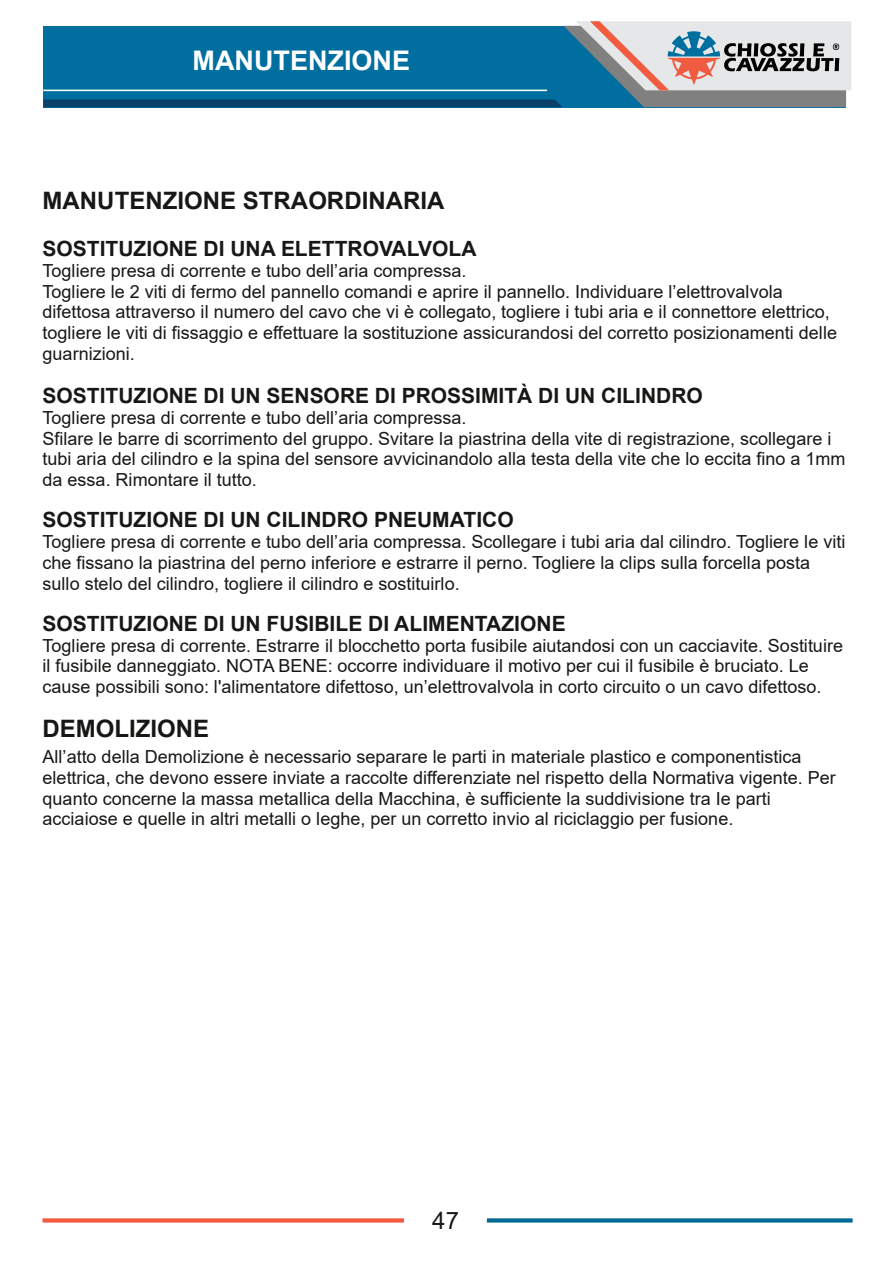
<style>
.page{position:relative;width:893px;height:1263px;background:#fff}
.page>*{position:absolute;margin:0;border:0;box-sizing:border-box;transform-origin:0 0}
.t1{font:700 27px "Arial";color:#fff}
.t2{font:700 24px "Arial";letter-spacing:.005em;color:#181715}
.t3{font:24px "Arial";color:#181715}
.t4{font:700 21px "Arial";color:#181715}
.t5{font:18px/20.7px "Arial";color:#181715}
</style>
<div class="page">
<svg style="left:489px;top:1218px;width:361px;height:4px"></svg>
<svg style="left:43px;top:1218px;width:361px;height:4px"></svg>
<svg style="left:43px;top:21px;width:808px;height:86px;background:#4588a7"></svg>
<h1 class="t1" style="left:193px;top:46px;width:219px">MANUTENZIONE</h1>
<h2 class="t2" style="left:43px;top:187px;width:403px">MANUTENZIONE STRAORDINARIA</h2>
<p class="t4" style="left:43px;top:237px;width:435px">SOSTITUZIONE DI UNA ELETTROVALVOLA</p>
<p class="t5" style="left:43px;top:260px;width:796px">Togliere presa di corrente e tubo dell’aria compressa.<br>Togliere le 2 viti di fermo del pannello comandi e aprire il pannello. Individuare l’elettrovalvola difettosa attraverso il numero del cavo che vi è collegato, togliere i tubi aria e il connettore elettrico, togliere le viti di fissaggio e effettuare la sostituzione assicurandosi del corretto posizionamenti delle guarnizioni.</p>
<p class="t4" style="left:43px;top:384px;width:662px">SOSTITUZIONE DI UN SENSORE DI PROSSIMITÀ DI UN CILINDRO</p>
<p class="t5" style="left:43px;top:407px;width:804px">Togliere presa di corrente e tubo dell’aria compressa.<br>Sfilare le barre di scorrimento del gruppo. Svitare la piastrina della vite di registrazione, scollegare i tubi aria del cilindro e la spina del sensore avvicinandolo alla testa della vite che lo eccita fino a 1mm da essa. Rimontare il tutto.</p>
<p class="t4" style="left:43px;top:508px;width:473px">SOSTITUZIONE DI UN CILINDRO PNEUMATICO</p>
<p class="t5" style="left:43px;top:531px;width:804px">Togliere presa di corrente e tubo dell’aria compressa. Scollegare i tubi aria dal cilindro. Togliere le viti che fissano la piastrina del perno inferiore e estrarre il perno. Togliere la clips sulla forcella posta sullo stelo del cilindro, togliere il cilindro e sostituirlo.</p>
<p class="t4" style="left:43px;top:612px;width:525px">SOSTITUZIONE DI UN FUSIBILE DI ALIMENTAZIONE</p>
<p class="t5" style="left:43px;top:635px;width:802px">Togliere presa di corrente. Estrarre il blocchetto porta fusibile aiutandosi con un cacciavite. Sostituire il fusibile danneggiato. NOTA BENE: occorre individuare il motivo per cui il fusibile è bruciato. Le cause possibili sono: l'alimentatore difettoso, un’elettrovalvola in corto circuito o un cavo difettoso.</p>
<h2 class="t2" style="left:43px;top:715px;width:168px">DEMOLIZIONE</h2>
<p class="t5" style="left:43px;top:747px;width:795px">All’atto della Demolizione è necessario separare le parti in materiale plastico e componentistica elettrica, che devono essere inviate a raccolte differenziate nel rispetto della Normativa vigente. Per quanto concerne la massa metallica della Macchina, è sufficiente la suddivisione tra Ie parti acciaiose e quelle in altri metalli o leghe, per un corretto invio al riciclaggio per fusione.</p>
<h2 class="t3" style="left:432px;top:1207px;width:28px">47</h2>
</div>
